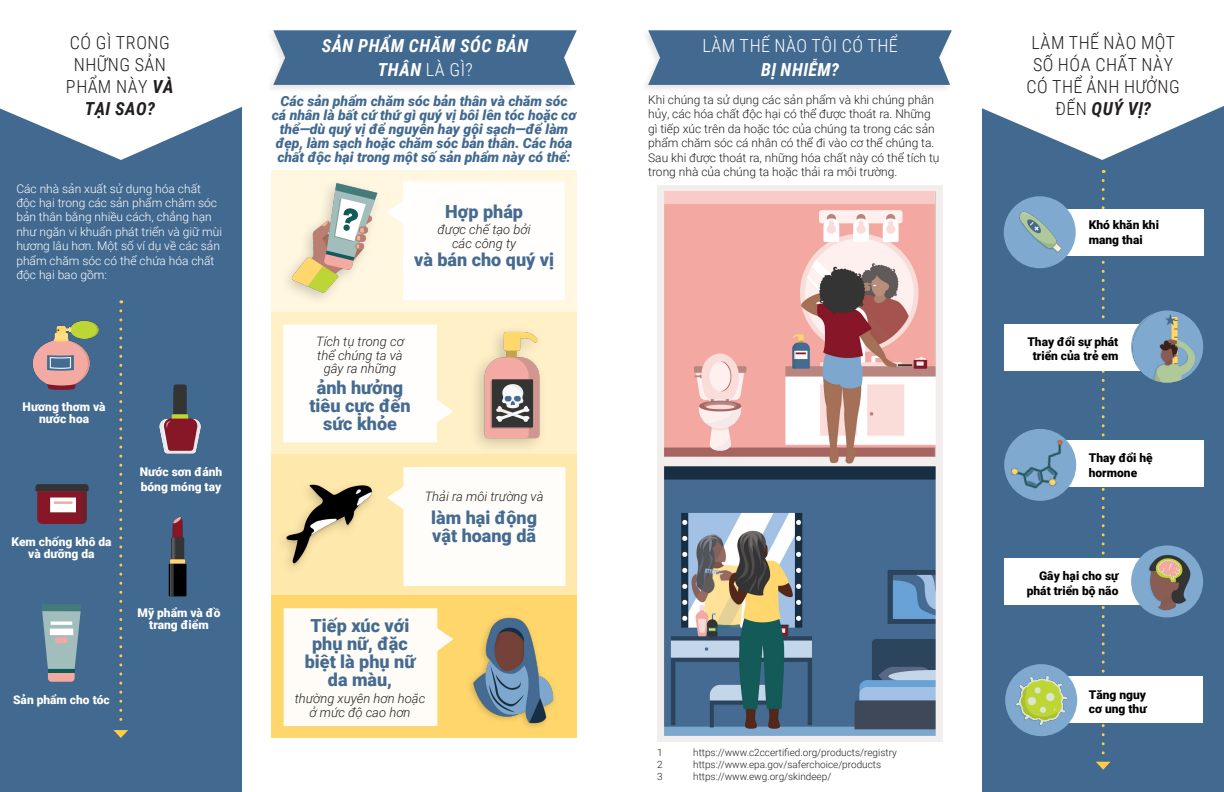
<style>
.page{position:relative;width:1224px;height:792px;background:#fff}
.page>*{position:absolute;margin:0;border:0;box-sizing:border-box;transform-origin:0 0}
.Heading_2{font:300 18px/22px "Roboto Condensed";letter-spacing:.035em;color:#231f20;text-align:center}
.Infographic_emphasis{font:900 18px/18px "Roboto";color:#456b91;text-align:center}
.Infographic_thin{font:900 18px/18px "Roboto";color:#456b91;text-align:center}
.Heading_2-2{font:italic 700 18px/24px "Roboto Condensed";letter-spacing:.025em;color:#fff;text-align:center}
.Heading_2-3{font:300 18px/24px "Roboto Condensed";letter-spacing:.035em;color:#fff;text-align:center}
.Feature_intro_text{font:italic 900 14px/14px "Roboto";color:#42698f;text-align:center}
.Infographic_emphasis-2{font:italic 300 13px/13.8px "Roboto";color:#231f20;text-align:center}
.Infographic_thin-2{font:italic 300 13px/13.8px "Roboto";color:#231f20;text-align:center}
.t1{font:300 12px/14.4px "Roboto";color:#231f20}
.t2{font:300 12px/14.4px "Roboto";color:#fff}
.t3{font:900 12px/14.4px "Roboto";color:#000}
.t4{font:900 12px/12px "Roboto";color:#fff;text-align:center}
.t5{font:300 10px "Roboto";color:#231f20}
.s1{font-weight:700;font-style:italic}
.s2{font-weight:300;font-style:normal}
</style>
<div class="page">
<div style="left:271px;top:454px;width:306px;height:142px;background:#ffe8ab"></div>
<div style="left:271px;top:596px;width:306px;height:142px;background:#ffd66b"></div>
<div style="left:271px;top:312px;width:306px;height:141px;background:#fff0c8"></div>
<div style="left:271px;top:170px;width:306px;height:142px;background:#fff7e0"></div>
<div style="left:0;top:0;width:242px;height:792px;background:#42698f"></div>
<div style="left:982px;top:0;width:242px;height:792px;background:#42698f"></div>
<svg style="left:1096px;top:180px;width:15px;height:590px"></svg>
<img style="left:138px;top:378px;width:82px;height:82px;border-radius:40px">
<div style="left:1023px;top:209px;width:181px;height:46px;background:#fff"></div>
<img style="left:1004px;top:196px;width:72px;height:72px;border-radius:36px">
<div style="left:1004px;top:324px;width:182px;height:47px;background:#fff"></div>
<img style="left:1131px;top:311px;width:72px;height:72px;border-radius:36px">
<div style="left:1022px;top:440px;width:181px;height:47px;background:#fff"></div>
<img style="left:1005px;top:430px;width:71px;height:71px">
<div style="left:1004px;top:558px;width:182px;height:47px;background:#fff"></div>
<div style="left:1131px;top:545px;width:72px;height:72px;background:#7fa9ce;border-radius:50%"></div>
<img style="left:1136px;top:550px;width:64px;height:64px">
<div style="left:1021px;top:676px;width:181px;height:47px;background:#fff"></div>
<div style="left:1005px;top:664px;width:72px;height:72px;background:#7fa9ce;border-radius:50%"></div>
<img style="left:1011px;top:670px;width:60px;height:60px">
<img style="left:32px;top:320px;width:67px;height:70px">
<svg style="left:35px;top:484px;width:54px;height:40px;background:#854a56"></svg>
<svg style="left:42px;top:604px;width:39px;height:78px"></svg>
<svg style="left:51px;top:621px;width:21px;height:4px"></svg>
<div style="left:49px;top:629px;width:24px;height:7px;background:#b6c4c4"></div>
<div style="left:50px;top:629px;width:23px;height:6px;background:#fff"></div>
<div style="left:55px;top:637px;width:13px;height:6px;background:#f2a9a1"></div>
<img style="left:168px;top:517px;width:19px;height:80px">
<svg style="left:982px;top:0;width:242px;height:160px;fill:#fff"></svg>
<div style="left:641px;top:28px;width:312px;height:65px;background:#231f20;opacity:.11"></div>
<svg style="left:648px;top:30px;width:304px;height:55px;background:#4b7094"></svg>
<svg style="left:0;top:0;width:242px;height:160px;fill:#fff"></svg>
<svg style="left:113px;top:311px;width:15px;height:427px"></svg>
<svg style="left:284px;top:608px;width:169px;height:118px;background:#fff8eb"></svg>
<img style="left:471px;top:617px;width:83px;height:106px">
<svg style="left:283px;top:325px;width:170px;height:117px;background:#fffcf7"></svg>
<div style="left:468px;top:324px;width:80px;height:130px;background:#feefc7"></div>
<img style="left:477px;top:331px;width:63px;height:115px">
<div style="left:266px;top:28px;width:312px;height:65px;background:#231f20;opacity:.11"></div>
<svg style="left:273px;top:30px;width:304px;height:55px;background:#4b7094"></svg>
<div style="left:392px;top:181px;width:173px;height:119px;background:#fffefd"></div>
<img style="left:287px;top:183px;width:105px;height:110px">
<svg style="left:387px;top:467px;width:178px;height:119px;background:#fffbf3"></svg>
<img style="left:287px;top:484px;width:85px;height:83px">
<img style="left:657px;top:185px;width:286px;height:557px">
<h2 class="Heading_2" style="left:66px;top:31px;width:109px">CÓ GÌ TRONG<br>NHỮNG SẢN<br>PHẨM NÀY <span class="s1">VÀ<br>TẠI SAO?</span></h2>
<h2 class="Heading_2-3" style="left:702px;top:33px;width:197px">LÀM THẾ NÀO TÔI CÓ THỂ<br><span class="s1">BỊ NHIỄM?</span></h2>
<h2 class="Heading_2-2" style="left:322px;top:33px;width:208px">SẢN PHẨM CHĂM SÓC BẢN<br>THÂN <span class="s2">LÀ GÌ?</span></h2>
<p class="t1" style="left:648px;top:92px;width:293px">Khi chúng ta sử dụng các sản phẩm và khi chúng phân hủy, các hóa chất độc hại có thể được thoát ra. Những gì tiếp xúc trên da hoặc tóc của chúng ta trong các sản phẩm chăm sóc cá nhân có thể đi vào cơ thể chúng ta.<br>Sau khi được thoát ra, những hóa chất này có thể tích tụ trong nhà của chúng ta hoặc thải ra môi trường.</p>
<p class="Feature_intro_text" style="left:272px;top:94px;width:306px">Các sản phẩm chăm sóc bản thân và chăm sóc cá nhân là bất cứ thứ gì quý vị bôi lên tóc hoặc cơ thể—dù quý vị để nguyên hay gội sạch—để làm đẹp, làm sạch hoặc chăm sóc bản thân. Các hóa chất độc hại trong một số sản phẩm này có thể:</p>
<p class="t2" style="left:16px;top:181px;width:207px">Các nhà sản xuất sử dụng hóa chất độc hại trong các sản phẩm chăm sóc bản thân bằng nhiều cách, chẳng hạn như ngăn vi khuẩn phát triển và giữ mùi hương lâu hơn. Một số ví dụ về các sản phẩm chăm sóc có thể chứa hóa chất độc hại bao gồm:</p>
<p class="t4" style="left:23px;top:400px;width:85px">Hương thơm và nước hoa</p>
<p class="t4" style="left:11px;top:535px;width:102px">Kem chống khô da và dưỡng da</p>
<p class="t4" style="left:13px;top:694px;width:98px">Sản phẩm cho tóc</p>
<p class="t4" style="left:140px;top:465px;width:84px;line-height:14.4px;text-align:left">Nước sơn đánh bóng móng tay</p>
<p class="t4" style="left:137px;top:607px;width:84px">Mỹ phẩm và đồ trang điểm</p>
<p class="Infographic_emphasis" style="left:445px;top:202px;width:79px">Hợp pháp</p>
<p class="Infographic_emphasis-2" style="left:438px;top:222px;width:95px">được chế tạo bởi các công ty</p>
<p class="Infographic_emphasis" style="left:414px;top:250px;width:142px">và bán cho quý vị</p>
<p class="Infographic_thin-2" style="left:316px;top:334px;width:89px">Tích tụ trong cơ thể chúng ta và gây ra những</p>
<p class="Infographic_thin" style="left:309px;top:378px;width:103px">ảnh hưởng tiêu cực đến sức khỏe</p>
<p class="Infographic_thin-2" style="left:425px;top:489px;width:120px">Thải ra môi trường và</p>
<p class="Infographic_thin" style="left:431px;top:508px;width:107px;text-align:left">làm hại động vật hoang dã</p>
<p class="Infographic_emphasis" style="left:305px;top:616px;width:112px">Tiếp xúc với phụ nữ, đặc biệt là phụ nữ da màu,</p>
<p class="Infographic_emphasis-2" style="left:295px;top:691px;width:132px">thường xuyên hơn hoặc ở mức độ cao hơn</p>
<p class="t5" style="left:657px;top:746px;width:7px">1</p>
<p class="t5" style="left:693px;top:746px;width:205px">https://www.c2ccertified.org/products/registry</p>
<p class="t5" style="left:657px;top:758px;width:7px">2</p>
<p class="t5" style="left:693px;top:758px;width:189px">https://www.epa.gov/saferchoice/products</p>
<p class="t5" style="left:657px;top:770px;width:7px">3</p>
<p class="t5" style="left:693px;top:770px;width:140px">https://www.ewg.org/skindeep/</p>
<h2 class="Heading_2" style="left:1026px;top:31px;width:155px">LÀM THẾ NÀO MỘT<br>SỐ HÓA CHẤT NÀY<br>CÓ THỂ ẢNH HƯỞNG<br>ĐẾN <span class="s1">QUÝ VỊ?</span></h2>
<p class="t3" style="left:1089px;top:217px;width:72px">Khó khăn khi mang thai</p>
<p class="t3" style="left:1027px;top:334px;width:93px;text-align:center">Thay đổi sự phát triển của trẻ em</p>
<p class="t3" style="left:1089px;top:450px;width:65px">Thay đổi hệ hormone</p>
<p class="t3" style="left:1027px;top:568px;width:93px;text-align:right">Gây hại cho sự phát triển bộ não</p>
<p class="t3" style="left:1089px;top:687px;width:59px">Tăng nguy cơ ung thư</p>
</div>
